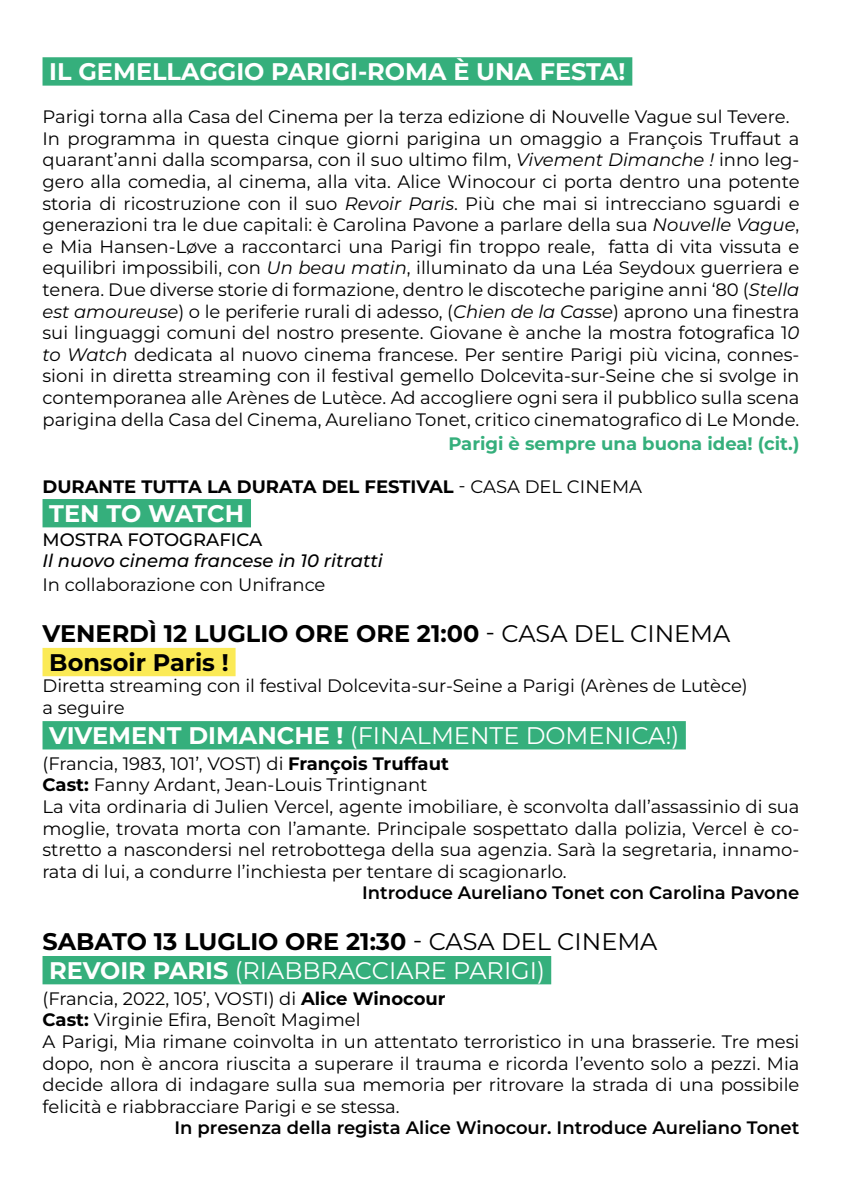
<style>
.page{position:relative;width:842px;height:1191px;background:#fff}
.page>*{position:absolute;margin:0;border:0;box-sizing:border-box;transform-origin:0 0}
.t1{font:700 24px/28.8px "Montserrat";color:#000}
.t2{font:700 24px "Montserrat";color:#fff}
.t3{font:24px "Montserrat";color:#fff}
.t4{font:18px/21.6px "Montserrat";color:#000}
.t5{font:600 18px "Montserrat";color:#000}
.t6{font:700 18px "Montserrat";color:#000}
.t7{font:italic 500 18px "Montserrat";color:#000}
.t8{font:700 18px "Montserrat";color:#35af7c}
.t9{font:500 18px "Montserrat";color:#000}
.s1{font-style:italic}
.s2{font-weight:400}
.s3{font-weight:700}
.s4{color:#fff}
.s5{font-weight:400;color:#fff}
</style>
<div class="page">
<div style="left:43px;top:57px;width:589px;height:29px;background:#35af7c"></div>
<div style="left:43px;top:499px;width:208px;height:28px;background:#35af7c"></div>
<div style="left:43px;top:648px;width:193px;height:28px;background:#fbea56"></div>
<div style="left:43px;top:721px;width:643px;height:28px;background:#35af7c"></div>
<div style="left:43px;top:956px;width:508px;height:28px;background:#35af7c"></div>
<h1 class="t2" style="left:49px;top:55px;width:578px">IL GEMELLAGGIO PARIGI-ROMA È UNA FESTA!</h1>
<p class="t4" style="left:43px;top:105px;width:758px">Parigi torna alla Casa del Cinema per la terza edizione di Nouvelle Vague sul Tevere.<br>In programma in questa cinque giorni parigina un omaggio a François Truffaut a</p>
<p class="t4" style="left:43px;top:170px;width:758px">gero alla comedia, al cinema, alla vita. Alice Winocour ci porta dentro una potente</p>
<p class="t4" style="left:43px;top:149px;width:758px">quarant’anni dalla scomparsa, con il suo ultimo film, <span class="s1">Vivement Dimanche !</span> inno leg-</p>
<p class="t4" style="left:43px;top:192px;width:758px;text-align:right">storia di ricostruzione con il suo <span class="s1">Revoir Paris</span>. Più che mai si intrecciano sguardi e generazioni tra le due capitali è: Carolina Pavone a parlare della sua <span class="s1">Nouvelle Vague</span>, fatta di vita vissuta e</p>
<p class="t4" style="left:43px;top:235px;width:758px">e Mia Hansen-Løve a raccontarci una Parigi fin troppo reale,<br>equilibri impossibili, con <span class="s1">Un beau matin</span>, illuminato da una Léa Seydoux guerriera e tenera. Due diverse storie di formazione, dentro le discoteche parigine anni ‘80 (<span class="s1">Stella est amoureuse</span> o) le periferie rurali di adesso (, <span class="s1">Chien de la Casse</span>) aprono una finestra sui linguaggi comuni del nostro presente. Giovane è anche la mostra fotografica 1<span class="s1">0</span></p>
<p class="t4" style="left:43px;top:365px;width:758px">sioni in diretta streaming con il festival gemello Dolcevita-sur-Seine che si svolge in</p>
<p class="t4" style="left:43px;top:343px;width:758px"><span class="s1">to Watch</span> dedicata al nuovo cinema francese. Per sentire Parigi più vicina, connes-</p>
<p class="t4" style="left:43px;top:386px;width:758px">contemporanea alle Arènes de Lutèce. Ad accogliere ogni sera il pubblico sulla scena parigina della Casa del Cinema, Aureliano Tonet, critico cinematografico di Le Monde.</p>
<p class="t8" style="left:448px;top:431px;width:353px">Parigi è sempre una buona idea! (cit (.</p>
<p class="t6" style="left:43px;top:474px;width:601px">DURANTE TUTTA LA DURATA DEL FESTIVAL <span class="s2">- CASA DEL CINEMA</span></p>
<h1 class="t2" style="left:49px;top:497px;width:196px">TEN TO WATCH</h1>
<p class="t9" style="left:43px;top:527px;width:221px">MOSTRA FOTOGRAFICA</p>
<p class="t7" style="left:43px;top:549px;width:342px">Il nuovo cinema francese in 10 ritratti</p>
<p class="t4" style="left:43px;top:573px;width:284px">In collaborazione con Unifrance</p>
<h1 class="t1" style="left:43px;top:618px;width:689px">VENERDÌ 12 LUGLIO ORE ORE 21:00 <span class="s2">- CASA DEL CINEMA<br></span>Bonsoir Paris !</h1>
<p class="t4" style="left:43px;top:674px;width:707px">Diretta streaming con il festival Dolcevita-sur-Seine a Parigi (Arènes de Lutèce( a seguire</p>
<h1 class="t3" style="left:49px;top:719px;width:632px"><span class="s3">VIVEMENT DIMANCHE !</span> (FINALMENTE DOMENICA (!</h1>
<p class="t4" style="left:43px;top:752px;width:758px">(Francia, 1983, 101 ,’ VOST) di <span class="s3">François Truffaut<br>Cast:</span> Fanny Ardant, Jean-Louis Trintignant<br>La vita ordinaria di Julien Vercel, agente imobiliare è, sconvolta dall’assassinio di sua</p>
<p class="t4" style="left:43px;top:817px;width:758px">moglie, trovata morta con ’l amante. Principale sospettato dalla polizia, Vercel è co-</p>
<p class="t4" style="left:43px;top:838px;width:758px">stretto a nascondersi nel retrobottega della sua agenzia. Sarà la segretaria, innamo-</p>
<p class="t4" style="left:43px;top:860px;width:526px">rata di lui a, condurre ’l inchiesta per tentare di scagionarlo.</p>
<p class="t5" style="left:362px;top:881px;width:439px">Introduce Aureliano Tonet con Carolina Pavone</p>
<h1 class="t1" style="left:43px;top:926px;width:616px">SABATO 13 LUGLIO ORE 21:30 <span class="s2">- CASA DEL CINEMA<br></span><span class="s4">REVOIR PARIS</span> <span class="s5">(RIABBRACCIARE PARIGI(</span></h1>
<p class="t4" style="left:43px;top:987px;width:758px">(Francia, 2022, 105 ,’ VOSTI) di <span class="s3">Alice Winocour<br>Cast:</span> Virginie Efira, Benoît Magimel<br>A Parigi, Mia rimane coinvolta in un attentato terroristico in una brasserie. Tre mesi dopo, non è ancora riuscita a superare il trauma e ricorda ’l evento solo a pezzi. Mia decide allora di indagare sulla sua memoria per ritrovare la strada di una possibile felicità e riabbracciare Parigi e se stessa.</p>
<p class="t5" style="left:175px;top:1116px;width:626px">In presenza della regista Alice Winocour. Introduce Aureliano Tonet</p>
</div>
